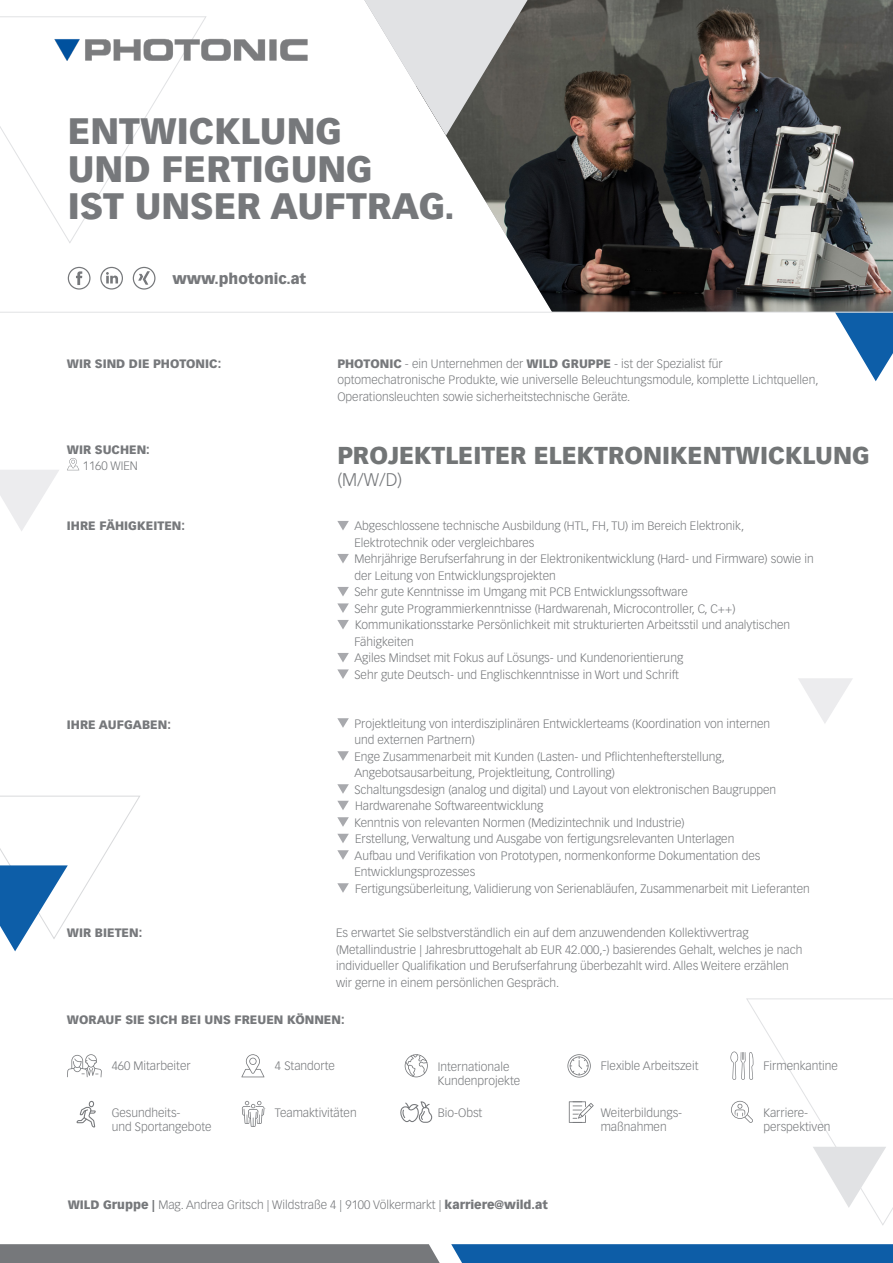
<style>
.page{position:relative;width:893px;height:1263px;background:#fff}
.page>*{position:absolute;margin:0;border:0;box-sizing:border-box;transform-origin:0 0}
.t1{font:900 36.15px "Vectora LT Std";color:#76787b}
.t2{font:900 24px "Vectora LT Std";color:#727576}
.t3{font:300 18px "Vectora LT Std";color:#76787b}
.t4{font:900 14.7px "Vectora LT Std";color:#76787b}
.t5{font:300 12px/16.5px "Vectora LT Std";color:#76787b}
.t6{font:900 12px "Vectora LT Std";color:#76787b}
.s1{font-weight:900}
</style>
<div class="page">
<img style="left:446px;top:0;width:447px;height:312px">
<svg style="left:0;top:16px;width:207px;height:227px"></svg>
<svg style="left:364px;top:0;width:164px;height:136px"></svg>
<svg style="left:68px;top:267px;width:23px;height:23px"></svg>
<svg style="left:100px;top:267px;width:23px;height:23px"></svg>
<svg style="left:133px;top:267px;width:22px;height:23px"></svg>
<div style="left:451px;top:1244px;width:442px;height:19px;background:#0d5da7"></div>
<div style="left:0;top:1244px;width:440px;height:19px;background:#76787b"></div>
<svg style="left:835px;top:313px;width:58px;height:68px"></svg>
<svg style="left:0;top:470px;width:59px;height:61px"></svg>
<svg style="left:798px;top:678px;width:55px;height:45px"></svg>
<hr style="left:0;top:312px;width:893px;height:1px;background:#e1e2e4">
<svg style="left:0;top:795px;width:140px;height:156px"></svg>
<img style="left:47px;top:18px;width:261px;height:64px">
<svg style="left:67px;top:458px;width:12px;height:12px"></svg>
<svg style="left:337px;top:521px;width:12px;height:9px"></svg>
<svg style="left:337px;top:554px;width:12px;height:9px"></svg>
<svg style="left:337px;top:587px;width:12px;height:9px"></svg>
<svg style="left:337px;top:603px;width:12px;height:10px"></svg>
<svg style="left:337px;top:620px;width:12px;height:9px"></svg>
<svg style="left:337px;top:653px;width:12px;height:9px"></svg>
<svg style="left:337px;top:669px;width:12px;height:10px"></svg>
<svg style="left:337px;top:718px;width:12px;height:10px"></svg>
<svg style="left:337px;top:751px;width:12px;height:10px"></svg>
<svg style="left:337px;top:784px;width:12px;height:10px"></svg>
<svg style="left:337px;top:801px;width:12px;height:9px"></svg>
<svg style="left:337px;top:817px;width:12px;height:10px"></svg>
<svg style="left:337px;top:834px;width:12px;height:9px"></svg>
<svg style="left:337px;top:850px;width:12px;height:10px"></svg>
<svg style="left:337px;top:883px;width:12px;height:10px"></svg>
<svg style="left:242px;top:1101px;width:22px;height:26px"></svg>
<svg style="left:241px;top:1054px;width:23px;height:23px"></svg>
<svg style="left:567px;top:1054px;width:24px;height:23px"></svg>
<svg style="left:67px;top:1054px;width:35px;height:23px"></svg>
<svg style="left:405px;top:1054px;width:23px;height:23px"></svg>
<svg style="left:569px;top:1101px;width:25px;height:22px"></svg>
<svg style="left:77px;top:1101px;width:19px;height:26px"></svg>
<svg style="left:400px;top:1101px;width:32px;height:22px"></svg>
<svg style="left:730px;top:998px;width:163px;height:227px"></svg>
<p class="t1" style="left:68px;top:109px;width:276px">ENTWICKLUNG</p>
<p class="t1" style="left:68px;top:146px;width:307px">UND FERTIGUNG</p>
<p class="t1" style="left:68px;top:184px;width:389px">IST UNSER AUFTRAG.</p>
<p class="t4" style="left:172px;top:269px;width:135px">www.photonic.at</p>
<p class="t6" style="left:67px;top:356px;width:156px">WIR SIND DIE PHOTONIC:</p>
<p class="t6" style="left:67px;top:442px;width:84px">WIR SUCHEN:</p>
<p class="t5" style="left:83px;top:458px;width:56px">1160 WIEN</p>
<p class="t6" style="left:67px;top:518px;width:120px">IHRE FÄHIGKEITEN:</p>
<p class="t6" style="left:67px;top:717px;width:106px">IHRE AUFGABEN:</p>
<p class="t6" style="left:67px;top:925px;width:77px">WIR BIETEN:</p>
<p class="t5" style="left:337px;top:355px;width:387px"><span class="s1">PHOTONIC</span> - ein Unternehmen der <span class="s1">WILD GRUPPE</span> - ist der Spezialist für</p>
<p class="t5" style="left:337px;top:372px;width:483px">optomechatronische Produkte, wie universelle Beleuchtungsmodule, komplette Lichtquellen,<br>Operationsleuchten sowie sicherheitstechnische Geräte.</p>
<p class="t2" style="left:337px;top:441px;width:534px">PROJEKTLEITER ELEKTRONIKENTWICKLUNG</p>
<p class="t3" style="left:337px;top:469px;width:66px">(M/W/D)</p>
<p class="t5" style="left:354px;top:518px;width:391px">Abgeschlossene technische Ausbildung (HTL, FH, TU) im Bereich Elektronik,</p>
<p class="t5" style="left:354px;top:535px;width:182px">Elektrotechnik oder vergleichbares</p>
<p class="t5" style="left:354px;top:551px;width:461px">Mehrjährige Berufserfahrung in der Elektronikentwicklung (Hard- und Firmware) sowie in der Leitung von Entwicklungsprojekten</p>
<p class="t5" style="left:354px;top:584px;width:335px">Sehr gute Kenntnisse im Umgang mit PCB Entwicklungssoftware</p>
<p class="t5" style="left:354px;top:601px;width:383px">Sehr gute Programmierkenntnisse (Hardwarenah, Microcontroller, C, C++)</p>
<p class="t5" style="left:355px;top:617px;width:437px">Kommunikationsstarke Persönlichkeit mit strukturierten Arbeitsstil und analytischen</p>
<p class="t5" style="left:354px;top:634px;width:61px">Fähigkeiten</p>
<p class="t5" style="left:354px;top:650px;width:330px">Agiles Mindset mit Fokus auf Lösungs- und Kundenorientierung</p>
<p class="t5" style="left:354px;top:667px;width:326px">Sehr gute Deutsch- und Englischkenntnisse in Wort und Schrift</p>
<p class="t5" style="left:354px;top:715px;width:417px">Projektleitung von interdisziplinären Entwicklerteams (Koordination von internen und externen Partnern)</p>
<p class="t5" style="left:354px;top:748px;width:372px">Enge Zusammenarbeit mit Kunden (Lasten- und Pflichtenhefterstellung,</p>
<p class="t5" style="left:354px;top:765px;width:262px">Angebotsausarbeitung, Projektleitung, Controlling)</p>
<p class="t5" style="left:354px;top:781px;width:423px">Schaltungsdesign (analog und digital) und Layout von elektronischen Baugruppen</p>
<p class="t5" style="left:355px;top:798px;width:190px">Hardwarenahe Softwareentwicklung</p>
<p class="t5" style="left:354px;top:814px;width:332px">Kenntnis von relevanten Normen (Medizintechnik und Industrie)</p>
<p class="t5" style="left:355px;top:831px;width:381px">Erstellung, Verwaltung und Ausgabe von fertigungsrelevanten Unterlagen</p>
<p class="t5" style="left:355px;top:847px;width:407px">Aufbau und Verifikation von Prototypen, normenkonforme Dokumentation des</p>
<p class="t5" style="left:354px;top:864px;width:122px">Entwicklungsprozesses</p>
<p class="t5" style="left:355px;top:880px;width:456px">Fertigungsüberleitung, Validierung von Serienabläufen, Zusammenarbeit mit Lieferanten</p>
<p class="t5" style="left:336px;top:925px;width:414px">Es erwartet Sie selbstverständlich ein auf dem anzuwendenden Kollektivvertrag</p>
<p class="t5" style="left:336px;top:941px;width:468px">(Metallindustrie | Jahresbruttogehalt ab EUR 42.000,-) basierendes Gehalt, welches je nach</p>
<p class="t5" style="left:336px;top:958px;width:454px">individueller Qualifikation und Berufserfahrung überbezahlt wird. Alles Weitere erzählen</p>
<p class="t5" style="left:336px;top:974px;width:225px">wir gerne in einem persönlichen Gespräch.</p>
<p class="t6" style="left:67px;top:1012px;width:279px">WORAUF SIE SICH BEI UNS FREUEN KÖNNEN:</p>
<p class="t5" style="left:112px;top:1058px;width:80px">460 Mitarbeiter</p>
<p class="t5" style="left:275px;top:1058px;width:62px">4 Standorte</p>
<p class="t5" style="left:438px;top:1058px;width:73px">Internationale</p>
<p class="t5" style="left:601px;top:1058px;width:99px">Flexible Arbeitszeit</p>
<p class="t5" style="left:438px;top:1073px;width:84px">Kundenprojekte</p>
<p class="t5" style="left:112px;top:1104px;width:70px">Gesundheits-</p>
<p class="t5" style="left:438px;top:1104px;width:46px">Bio-Obst</p>
<p class="t5" style="left:112px;top:1119px;width:101px">und Sportangebote</p>
<p class="t5" style="left:275px;top:1104px;width:83px">Teamaktivitäten</p>
<p class="t5" style="left:68px;top:1196px;width:482px"><span class="s1">WILD Gruppe |</span> Mag. Andrea Gritsch | Wildstraße 4 | 9100 Völkermarkt | <span class="s1">karriere@wild.at</span></p>
<p class="t5" style="left:601px;top:1104px;width:83px">Weiterbildungs-</p>
<p class="t5" style="left:601px;top:1119px;width:68px">maßnahmen</p>
<p class="t5" style="left:763px;top:1058px;width:76px">Firmenkantine</p>
<p class="t5" style="left:763px;top:1104px;width:46px">Karriere-</p>
<p class="t5" style="left:763px;top:1119px;width:69px">perspektiven</p>
</div>
